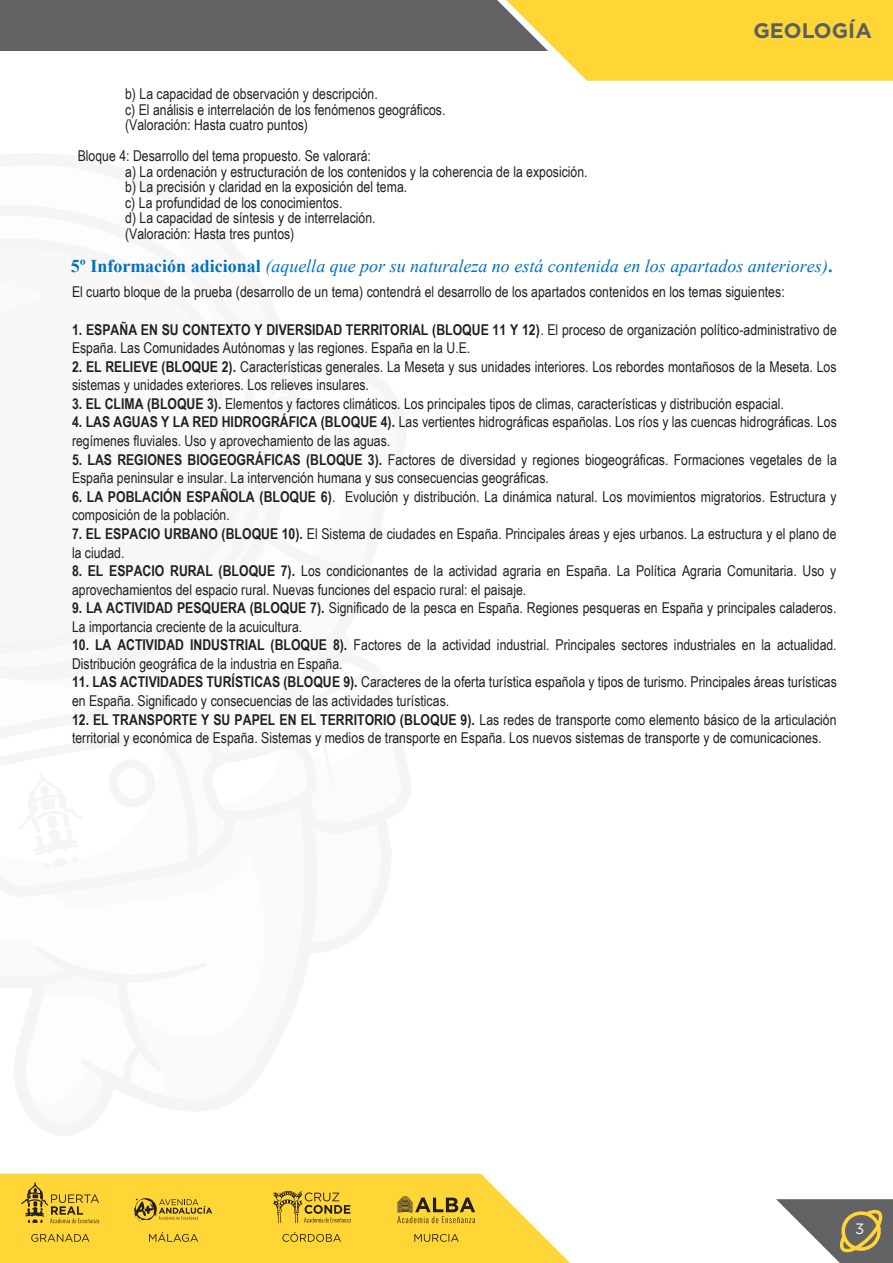
<style>
.page{position:relative;width:893px;height:1263px;background:#fff}
.page>*{position:absolute;margin:0;border:0;box-sizing:border-box;transform-origin:0 0}
.t1{font:700 21px "Gotham";color:#5b5f60}
.t2{font:italic 18px "Times New Roman";color:#0070c0}
.t3{font:15px/18.6px "Arial Narrow";color:#231f20}
.t4{font:15px "Gotham";color:#fff}
.s1{font-weight:700;font-style:normal}
.s2{font-weight:700}
</style>
<div class="page">
<svg style="left:0;top:1174px;width:570px;height:89px;fill:#ffd636"></svg>
<svg style="left:0;top:0;width:893px;height:81px"></svg>
<svg style="left:31px;top:1234px;width:58px;height:8px"></svg>
<svg style="left:282px;top:1232px;width:59px;height:10px"></svg>
<svg style="left:149px;top:1232px;width:49px;height:10px"></svg>
<svg style="left:414px;top:1234px;width:45px;height:8px"></svg>
<svg style="left:21px;top:1182px;width:78px;height:41px"></svg>
<svg style="left:397px;top:1196px;width:78px;height:27px"></svg>
<svg style="left:134px;top:1198px;width:78px;height:26px"></svg>
<svg style="left:273px;top:1191px;width:77px;height:32px"></svg>
<svg style="left:776px;top:1199px;width:117px;height:64px"></svg>
<h1 class="t1" style="left:753px;top:17px;width:120px">GEOLOGÍA</h1>
<p class="t3" style="left:125px;top:86px;width:322px;line-height:15.5px">b) La capacidad de observación y descripción.<br>c) El análisis e interrelación de los fenómenos geográficos. (Valoración: Hasta cuatro puntos)</p>
<p class="t3" style="left:125px;top:147px;width:464px;line-height:15.5px;text-indent:-47px">Bloque 4: Desarrollo del tema propuesto. Se valorará:<br>a) La ordenación y estructuración de los contenidos y la coherencia de la exposición. b) La precisión y claridad en la exposición del tema.<br>c) La profundidad de los conocimientos.<br>d) La capacidad de síntesis y de interrelación.<br>(Valoración: Hasta tres puntos)</p>
<p class="t2" style="left:71px;top:254px;width:763px"><span class="s1">5º Información adicional</span> (aquella que por su naturaleza no está contenida en los apartados anteriores)<span class="s1">.</span></p>
<p class="t3" style="left:72px;top:282px;width:714px">El cuarto bloque de la prueba (desarrollo de un tema) contendrá el desarrollo de los apartados contenidos en los temas siguientes:</p>
<p class="t3" style="left:72px;top:319px;width:766px"><span class="s2">1. ESPAÑA EN SU CONTEXTO Y DIVERSIDAD TERRITORIAL (BLOQUE 11 Y 12)</span>. El proceso de organización político-administrativo de<br>España. Las Comunidades Autónomas y las regiones. España en la U.E.</p>
<p class="t3" style="left:72px;top:356px;width:766px"><span class="s2">2. EL RELIEVE (BLOQUE 2).</span> Características generales. La Meseta y sus unidades interiores. Los rebordes montañosos de la Meseta. Los sistemas y unidades exteriores. Los relieves insulares.</p>
<p class="t3" style="left:72px;top:394px;width:713px"><span class="s2">3. EL CLIMA (BLOQUE 3).</span> Elementos y factores climáticos. Los principales tipos de climas, características y distribución espacial.</p>
<p class="t3" style="left:72px;top:412px;width:766px"><span class="s2">4. LAS AGUAS Y LA RED HIDROGRÁFICA (BLOQUE 4).</span> Las vertientes hidrográficas españolas. Los ríos y las cuencas hidrográficas. Los regímenes fluviales. Uso y aprovechamiento de las aguas.</p>
<p class="t3" style="left:72px;top:449px;width:766px"><span class="s2">5. LAS REGIONES BIOGEOGRÁFICAS (BLOQUE 3).</span> Factores de diversidad y regiones biogeográficas. Formaciones vegetales de la<br>España peninsular e insular. La intervención humana y sus consecuencias geográficas.</p>
<p class="t3" style="left:72px;top:486px;width:766px"><span class="s2">6. LA POBLACIÓN ESPAÑOLA (BLOQUE 6)</span>. Evolución y distribución. La dinámica natural. Los movimientos migratorios. Estructura y composición de la población.</p>
<p class="t3" style="left:72px;top:524px;width:766px"><span class="s2">7. EL ESPACIO URBANO (BLOQUE 10).</span> El Sistema de ciudades en España. Principales áreas y ejes urbanos. La estructura y el plano de la ciudad.</p>
<p class="t3" style="left:72px;top:561px;width:766px"><span class="s2">8. EL ESPACIO RURAL (BLOQUE 7).</span> Los condicionantes de la actividad agraria en España. La Política Agraria Comunitaria. Uso y aprovechamientos del espacio rural. Nuevas funciones del espacio rural: el paisaje.</p>
<p class="t3" style="left:72px;top:598px;width:766px"><span class="s2">9. LA ACTIVIDAD PESQUERA (BLOQUE 7).</span> Significado de la pesca en España. Regiones pesqueras en España y principales caladeros.<br>La importancia creciente de la acuicultura.</p>
<p class="t3" style="left:72px;top:635px;width:766px"><span class="s2">10. LA ACTIVIDAD INDUSTRIAL (BLOQUE 8).</span> Factores de la actividad industrial. Principales sectores industriales en la actualidad.<br>Distribución geográfica de la industria en España.</p>
<p class="t3" style="left:72px;top:672px;width:766px"><span class="s2">11. LAS ACTIVIDADES TURÍSTICAS (BLOQUE 9).</span> Caracteres de la oferta turística española y tipos de turismo. Principales áreas turísticas en España. Significado y consecuencias de las actividades turísticas.</p>
<p class="t3" style="left:72px;top:710px;width:766px"><span class="s2">12. EL TRANSPORTE Y SU PAPEL EN EL TERRITORIO (BLOQUE 9).</span> Las redes de transporte como elemento básico de la articulación territorial y económica de España. Sistemas y medios de transporte en España. Los nuevos sistemas de transporte y de comunicaciones.</p>
<p class="t4" style="left:855px;top:1218px;width:11px">3</p>
</div>
